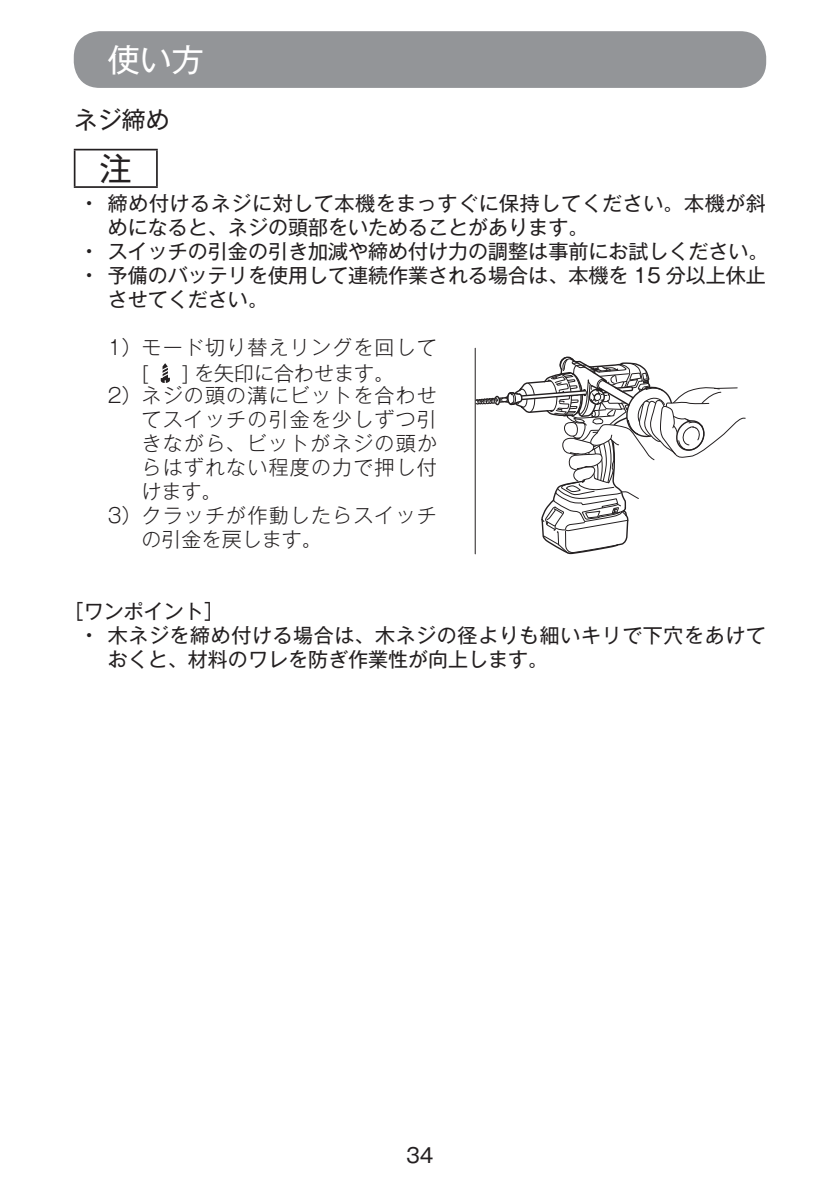
<style>
.page{position:relative;width:840px;height:1191px;background:#fff}
.page>*{position:absolute;margin:0;border:0;box-sizing:border-box;transform-origin:0 0}
.t1{font:32px "Gothic MB101 Pro";color:#fff}
.t2{font:32px "Gothic MB101 Pro";color:#231f20}
.t3{font:24px "Gothic MB101 Pro";color:#231f20}
.t4{font:20px/24px "Gothic MB101 Pro";letter-spacing:.03em;color:#231f20}
.t5{font:300 20px/25.4px "Gothic MB101 Pro";letter-spacing:.06em;color:#231f20}
.t6{font:20px/24px "Gothic MB101 Pro";color:#231f20}
.t7{font:300 20px "Gothic MB101 Pro";color:#231f20}
.s1{font-weight:500}
</style>
<div class="page">
<div style="left:74px;top:31px;width:691px;height:57px;background:#939598;border-radius:26px"></div>
<hr style="left:74px;top:149px;width:84px;height:1px;background:#231f20">
<hr style="left:74px;top:150px;width:1px;height:36px;background:#231f20">
<hr style="left:156px;top:150px;width:2px;height:36px;background:#231f20">
<hr style="left:74px;top:186px;width:84px;height:2px;background:#231f20">
<svg style="left:160px;top:363px;width:10px;height:20px"></svg>
<svg style="left:475px;top:347px;width:270px;height:208px"></svg>
<hr style="left:474px;top:348px;width:1px;height:206px;background:#231f20">
<h1 class="t1" style="left:108px;top:33px;width:97px">使い方</h1>
<p class="t3" style="left:74px;top:100px;width:97px">ネジ締め</p>
<h1 class="t2" style="left:100px;top:142px;width:33px">注</h1>
<p class="t4" style="left:108px;top:189px;width:659px;text-indent:-23px"><span class="s1">•</span> 締め付けるネジに対して本機をまっすぐに保持してください。本機が斜めになると、ネジの頭部をいためることがあります。</p>
<p class="t6" style="left:85px;top:237px;width:684px"><span class="s1">•</span> スイッチの引金の引き加減や締め付け力の調整は事前にお試しください。</p>
<p class="t6" style="left:108px;top:261px;width:659px;text-indent:-23px"><span class="s1">•</span> 予備のバッテリを使用して連続作業される場合は、本機を 15 分以上休止させてください。</p>
<p class="t5" style="left:141px;top:332px;width:297px;text-indent:-34px">1）モード切り替えリングを回して[</p>
<p class="t7" style="left:182px;top:356px;width:214px">] を矢印に合わせます。</p>
<p class="t5" style="left:108px;top:380px;width:330px">2）ネジの頭の溝にビットを合わせ</p>
<p class="t5" style="left:141px;top:404px;width:297px">てスイッチの引金を少しずつ引</p>
<p class="t5" style="left:141px;top:428px;width:297px">きながら、ビットがネジの頭か</p>
<p class="t5" style="left:141px;top:452px;width:297px">らはずれない程度の力で押し付</p>
<p class="t5" style="left:141px;top:476px;width:81px">けます。</p>
<p class="t5" style="left:108px;top:500px;width:330px">3）クラッチが作動したらスイッチ</p>
<p class="t7" style="left:141px;top:523px;width:181px">の引金を戻します。</p>
<p class="t6" style="left:64px;top:597px;width:161px">［ワンポイント］</p>
<p class="t4" style="left:108px;top:621px;width:659px;text-indent:-23px"><span class="s1">•</span> 木ネジを締め付ける場合は、木ネジの径よりも細いキリで下穴をあけておくと、材料のワレを防ぎ作業性が向上します。</p>
<p class="t6" style="left:406px;top:1140px;width:29px">34</p>
</div>
